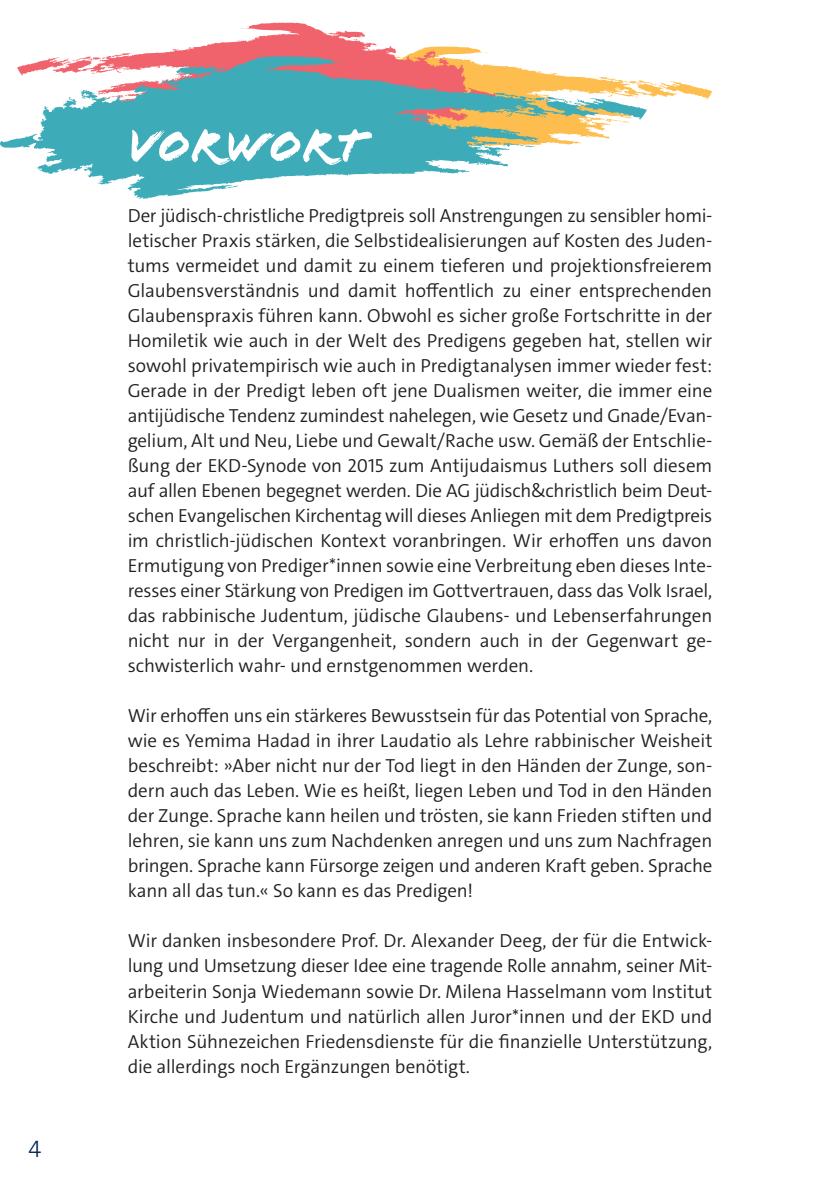
<style>
.page{position:relative;width:840px;height:1191px;background:#fff}
.page>*{position:absolute;margin:0;border:0;box-sizing:border-box;transform-origin:0 0}
.t1{font:50px "Flood Std";letter-spacing:.02em;color:#fff}
.t2{font:300 24px "The Sans E4 s";color:#002151}
.t3{font:300 19px/25px "The Sans E4 s";letter-spacing:-.01em;color:#231f20;text-align:justify}
</style>
<div class="page">
<svg style="left:646px;top:81px;width:65px;height:31px"></svg>
<svg style="left:113px;top:22px;width:376px;height:34px"></svg>
<svg style="left:0;top:56px;width:646px;height:143px"></svg>
<p class="t2" style="left:28px;top:1133px;width:14px">4</p>
<h1 class="t1" style="left:128px;top:117px;width:238px">Vorwort</h1>
<p class="t3" style="left:128px;top:203px;width:585px">Der jüdisch-christliche Predigtpreis soll Anstrengungen zu sensibler homi&shy;letischer Praxis stärken, die Selbstidealisierungen auf Kosten des Juden&shy;tums vermeidet und damit zu einem tieferen und projektionsfreierem Glaubensverständnis und damit hoffentlich zu einer entsprechenden Glaubenspraxis führen kann. Obwohl es sicher große Fortschritte in der Homiletik wie auch in der Welt des Predigens gegeben hat, stellen wir sowohl privatempirisch wie auch in Predigtanalysen immer wieder fest:<br>Gerade in der Predigt leben oft jene Dualismen weiter, die immer eine antijüdische Tendenz zumindest nahelegen, wie Gesetz und Gnade/Evan&shy;gelium, Alt und Neu, Liebe und Gewalt/Rache usw. Gemäß der Entschlie&shy;ßung der EKD-Synode von 2015 zum Antijudaismus Luthers soll diesem auf allen Ebenen begegnet werden. Die AG jüdisch&amp;christlich beim Deut&shy;schen Evangelischen Kirchentag will dieses Anliegen mit dem Predigtpreis im christlich-jüdischen Kontext voranbringen. Wir erhoffen uns davon Ermutigung von Prediger*innen sowie eine Verbreitung eben dieses Inte&shy;resses einer Stärkung von Predigen im Gottvertrauen, dass das Volk Israel, das rabbinische Judentum, jüdische Glaubens- und Lebenserfahrungen nicht nur in der Vergangenheit, sondern auch in der Gegenwart ge&shy;schwisterlich wahr- und ernstgenommen werden.</p>
<p class="t3" style="left:128px;top:703px;width:586px">Wir erhoffen uns ein stärkeres Bewusstsein für das Potential von Sprache, wie es Yemima Hadad in ihrer Laudatio als Lehre rabbinischer Weisheit beschreibt: »Aber nicht nur der Tod liegt in den Händen der Zunge, son&shy;dern auch das Leben. Wie es heißt, liegen Leben und Tod in den Händen der Zunge. Sprache kann heilen und trösten, sie kann Frieden stiften und lehren, sie kann uns zum Nachdenken anregen und uns zum Nachfragen bringen. Sprache kann Fürsorge zeigen und anderen Kraft geben. Sprache kann all das tun.« So kann es das Predigen!</p>
<p class="t3" style="left:128px;top:928px;width:586px">Wir danken insbesondere Prof. Dr. Alexander Deeg, der für die Entwick&shy;lung und Umsetzung dieser Idee eine tragende Rolle annahm, seiner Mit&shy;arbeiterin Sonja Wiedemann sowie Dr. Milena Hasselmann vom Institut Kirche und Judentum und natürlich allen Juror*innen und der EKD und Aktion Sühnezeichen Friedensdienste für die finanzielle Unterstützung, die allerdings noch Ergänzungen benötigt.</p>
</div>
